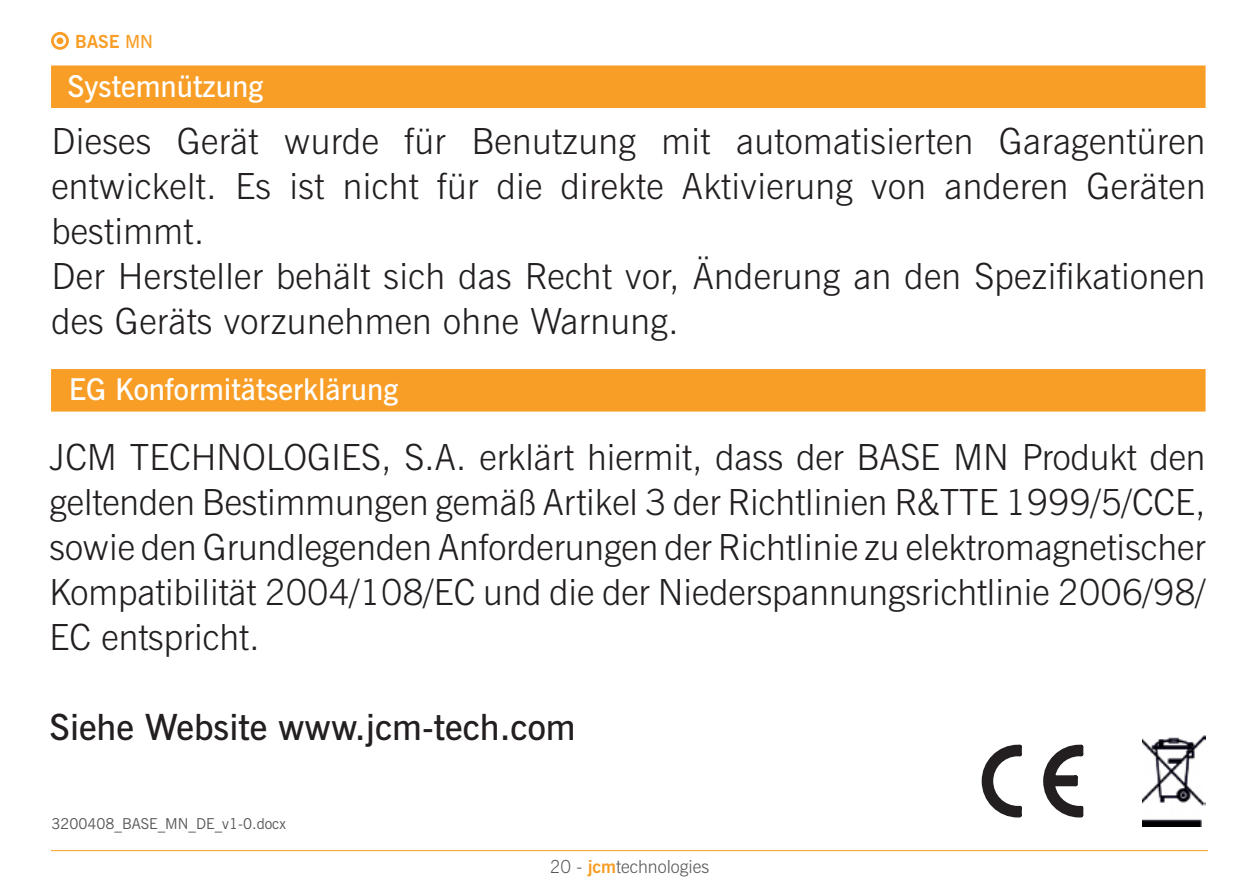
<style>
.page{position:relative;width:1259px;height:893px;background:#fff}
.page>*{position:absolute;margin:0;border:0;box-sizing:border-box;transform-origin:0 0}
.t1{font:300 36px/45px "News Gothic BT";letter-spacing:.01em;color:#231f20;text-align:justify}
.t2{font:600 36px "News Gothic BT";color:#231f20}
.t3{font:600 30px "News Gothic BT";color:#fff}
.t4{font:300 18px "News Gothic BT";color:#57585a}
.t5{font:700 18px "News Gothic BT";color:#f89e26}
.t6{font:15px "News Gothic BT";color:#57585a}
.s1{font-weight:600}
.s2{font-weight:700;color:#f89e26}
</style>
<div class="page">
<div style="left:51px;top:65px;width:1154px;height:43px;background:#f89e26;border:3px solid #f89e26"></div>
<div style="left:51px;top:369px;width:1154px;height:43px;background:#f89e26;border:3px solid #f89e26"></div>
<svg style="left:51px;top:32px;width:18px;height:18px"></svg>
<div style="left:57px;top:37px;width:6px;height:7px;background:#f89e26;border-radius:50%"></div>
<svg style="left:981px;top:744px;width:41px;height:74px"></svg>
<svg style="left:1043px;top:744px;width:41px;height:74px"></svg>
<img style="left:1142px;top:736px;width:63px;height:90px">
<hr style="left:51px;top:850px;width:1157px;height:1px;background:#f89e26">
<p class="t5" style="left:75px;top:30px;width:79px">BASE <span class="s1">MN</span></p>
<p class="t3" style="left:67px;top:68px;width:197px">Systemnützung</p>
<p class="t1" style="left:51px;top:119px;width:1155px;text-align:left">Dieses Gerät wurde für Benutzung mit automatisierten Garagentüren entwickelt. Es ist nicht für die direkte Aktivierung von anderen Geräten bestimmt.<br>Der Hersteller behält sich das Recht vor, Änderung an den Spezifikationen des Geräts vorzunehmen ohne Warnung.</p>
<p class="t3" style="left:69px;top:371px;width:331px">EG Konformitätserklärung</p>
<p class="t1" style="left:49px;top:434px;width:1157px">JCM TECHNOLOGIES, S.A. erklärt hiermit, dass der BASE MN Produkt den geltenden Bestimmungen gemäß Artikel 3 der Richtlinien R&amp;TTE 1999/5/CCE, sowie den Grundlegenden Anforderungen der Richtlinie zu elektromagnetischer Kompatibilität 2004/108/EC und die der Niederspannungsrichtlinie 2006/98/ EC entspricht.</p>
<p class="t2" style="left:49px;top:705px;width:528px">Siehe Website www.jcm-tech.com</p>
<p class="t6" style="left:51px;top:815px;width:236px">3200408_BASE_MN_DE_v1-0.docx</p>
<p class="t4" style="left:550px;top:856px;width:161px">20 - <span class="s2">jcm</span>technologies</p>
</div>
